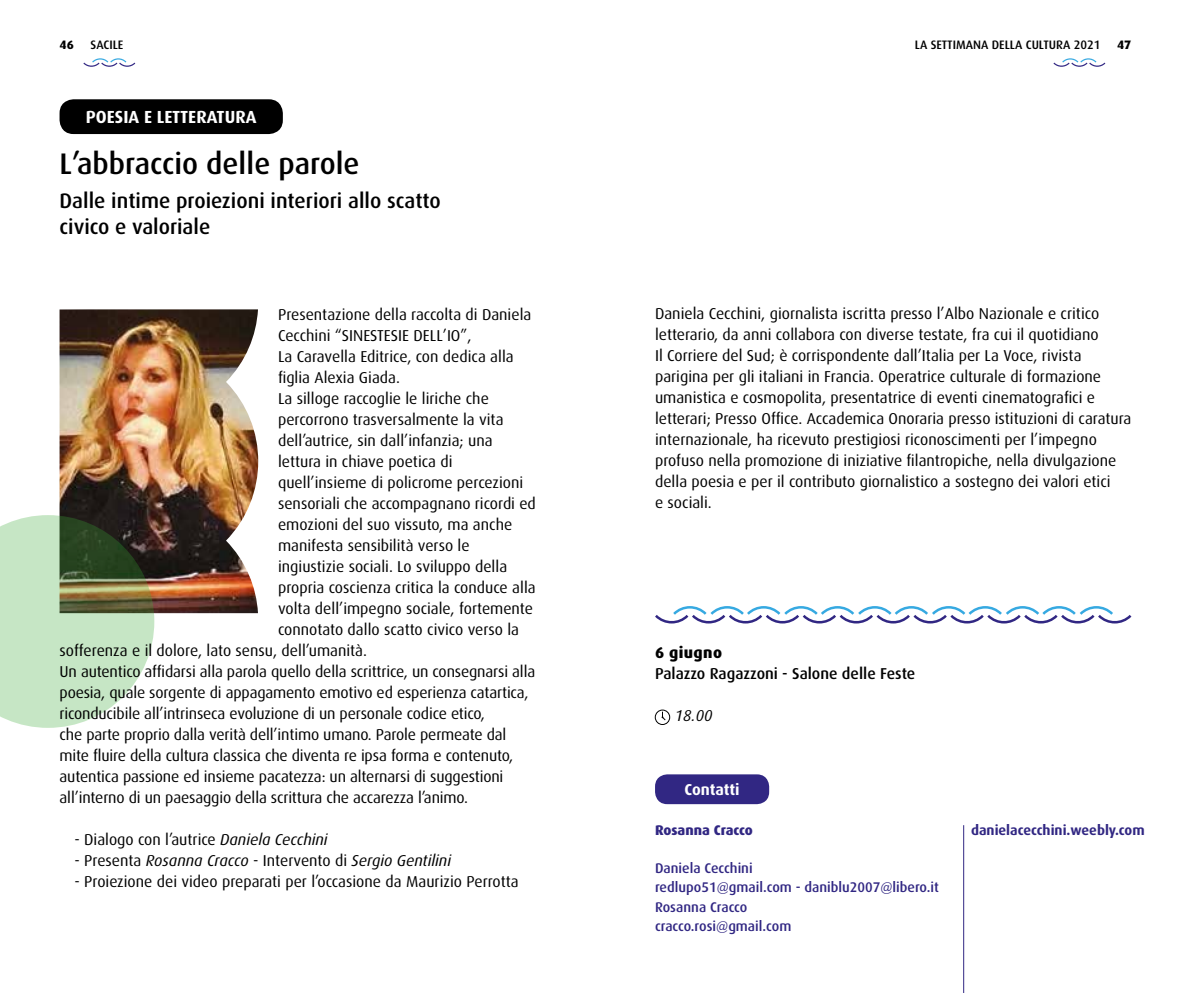
<style>
.page{position:relative;width:1191px;height:993px;background:#fff}
.page>*{position:absolute;margin:0;border:0;box-sizing:border-box;transform-origin:0 0}
.t1{font:500 29.75px "Dax";color:#000}
.t2{font:500 21px/25.2px "Dax";color:#000}
.t3{font:700 17.5px "Dax";color:#fff}
.t4{font:15.75px/21px "Dax";color:#000}
.t5{font:italic 15.75px "Dax";color:#000}
.t6{font:500 15.75px "Dax";color:#000}
.t7{font:700 15.75px "Dax";letter-spacing:-.005em;color:#fff}
.t8{font:800 15.75px "Dax";letter-spacing:.025em;color:#000}
.t9{font:500 14px/19.2px "Dax";color:#312783}
.t10{font:700 14px "Dax";color:#312783}
.t11{font:800 14px "Dax";color:#312783}
.t12{font:500 12.25px "Dax";color:#000}
.t13{font:800 12.25px "Dax";color:#000}
.s1{font-style:italic}
.s2{font-style:normal}
</style>
<div class="page">
<svg style="left:83px;top:58px;width:52px;height:9px"></svg>
<svg style="left:1053px;top:58px;width:52px;height:9px"></svg>
<img style="left:60px;top:309px;width:198px;height:304px">
<svg style="left:0;top:515px;width:154px;height:212px;background:#a6bc9e"></svg>
<div style="left:60px;top:99px;width:223px;height:35px;background:#000;border-radius:14px"></div>
<div style="left:655px;top:709px;width:15px;height:15px;border:1px solid #000;border-radius:50%"></div>
<svg style="left:661px;top:711px;width:5px;height:9px"></svg>
<svg style="left:655px;top:606px;width:476px;height:17px"></svg>
<div style="left:655px;top:774px;width:114px;height:29px;background:#312783;border-radius:12px"></div>
<hr style="left:963px;top:824px;width:1px;height:168px;background:#312783">
<p class="t13" style="left:60px;top:38px;width:16px">46</p>
<p class="t12" style="left:90px;top:38px;width:35px">SACILE</p>
<p class="t12" style="left:915px;top:38px;width:187px">LA SETTIMANA DELLA CULTURA 2021</p>
<p class="t13" style="left:1117px;top:38px;width:16px">47</p>
<p class="t3" style="left:86px;top:107px;width:172px">POESIA E LETTERATURA</p>
<h1 class="t1" style="left:60px;top:147px;width:301px">L’abbraccio delle parole</h1>
<h2 class="t2" style="left:60px;top:188px;width:383px">Dalle intime proiezioni interiori allo scatto civico e valoriale</h2>
<p class="t4" style="left:278px;top:304px;width:255px">Presentazione della raccolta di Daniela</p>
<p class="t4" style="left:278px;top:325px;width:195px">Cecchini “SINESTESIE DELL’IO”,</p>
<p class="t4" style="left:278px;top:346px;width:237px">La Caravella Editrice, con dedica alla</p>
<p class="t4" style="left:278px;top:367px;width:123px">figlia Alexia Giada.</p>
<p class="t4" style="left:278px;top:388px;width:212px">La silloge raccoglie le liriche che</p>
<p class="t4" style="left:278px;top:409px;width:227px">percorrono trasversalmente la vita</p>
<p class="t4" style="left:278px;top:430px;width:216px">dell’autrice, sin dall’infanzia; una</p>
<p class="t4" style="left:278px;top:451px;width:176px">lettura in chiave poetica di</p>
<p class="t4" style="left:278px;top:472px;width:247px">quell’insieme di policrome percezioni</p>
<p class="t4" style="left:278px;top:493px;width:259px">sensoriali che accompagnano ricordi ed</p>
<p class="t4" style="left:278px;top:514px;width:236px">emozioni del suo vissuto, ma anche</p>
<p class="t4" style="left:278px;top:535px;width:193px">manifesta sensibilità verso le</p>
<p class="t4" style="left:278px;top:556px;width:231px">ingiustizie sociali. Lo sviluppo della</p>
<p class="t4" style="left:278px;top:577px;width:259px">propria coscienza critica la conduce alla</p>
<p class="t4" style="left:278px;top:598px;width:256px">volta dell’impegno sociale, fortemente</p>
<p class="t4" style="left:278px;top:619px;width:242px">connotato dallo scatto civico verso la</p>
<p class="t4" style="left:60px;top:640px;width:309px">sofferenza e il dolore, lato sensu, dell’umanità.</p>
<p class="t4" style="left:60px;top:661px;width:477px">Un autentico affidarsi alla parola quello della scrittrice, un consegnarsi alla</p>
<p class="t4" style="left:60px;top:682px;width:471px">poesia, quale sorgente di appagamento emotivo ed esperienza catartica,</p>
<p class="t4" style="left:60px;top:703px;width:427px">riconducibile all’intrinseca evoluzione di un personale codice etico,</p>
<p class="t4" style="left:60px;top:724px;width:448px">che parte proprio dalla verità dell’intimo umano. Parole permeate dal</p>
<p class="t4" style="left:60px;top:745px;width:455px">mite fluire della cultura classica che diventa re ipsa forma e contenuto,</p>
<p class="t4" style="left:60px;top:766px;width:445px">autentica passione ed insieme pacatezza: un alternarsi di suggestioni</p>
<p class="t4" style="left:60px;top:787px;width:410px">all’interno di un paesaggio della scrittura che accarezza l’animo.</p>
<p class="t4" style="left:74px;top:829px;width:255px">- Dialogo con l’autrice <span class="s1">Daniela Cecchini</span></p>
<p class="t5" style="left:74px;top:851px;width:378px"><span class="s2">- Presenta</span> Rosanna Cracco <span class="s2">- Intervento di</span> Sergio Gentilini</p>
<p class="t4" style="left:74px;top:871px;width:446px">- Proiezione dei video preparati per l’occasione da Maurizio Perrotta</p>
<p class="t4" style="left:655px;top:303px;width:478px">Daniela Cecchini, giornalista iscritta presso l’Albo Nazionale e critico letterario, da anni collabora con diverse testate, fra cui il quotidiano<br>Il Corriere del Sud; è corrispondente dall’Italia per La Voce, rivista parigina per gli italiani in Francia. Operatrice culturale di formazione umanistica e cosmopolita, presentatrice di eventi cinematografici e letterari; Presso Office. Accademica Onoraria presso istituzioni di caratura internazionale, ha ricevuto prestigiosi riconoscimenti per l’impegno profuso nella promozione di iniziative filantropiche, nella divulgazione della poesia e per il contributo giornalistico a sostegno dei valori etici<br>e sociali.</p>
<p class="t8" style="left:655px;top:643px;width:69px">6 giugno</p>
<p class="t6" style="left:655px;top:664px;width:262px">Palazzo Ragazzoni - Salone delle Feste</p>
<p class="t5" style="left:675px;top:706px;width:39px">18.00</p>
<p class="t7" style="left:684px;top:780px;width:57px">Contatti</p>
<p class="t11" style="left:655px;top:821px;width:99px">Rosanna Cracco</p>
<p class="t9" style="left:655px;top:858px;width:285px">Daniela Cecchini<br>redlupo51@gmail.com - daniblu2007@libero.it<br>Rosanna Cracco<br>cracco.rosi@gmail.com</p>
<p class="t10" style="left:971px;top:821px;width:175px">danielacecchini.weebly.com</p>
</div>
